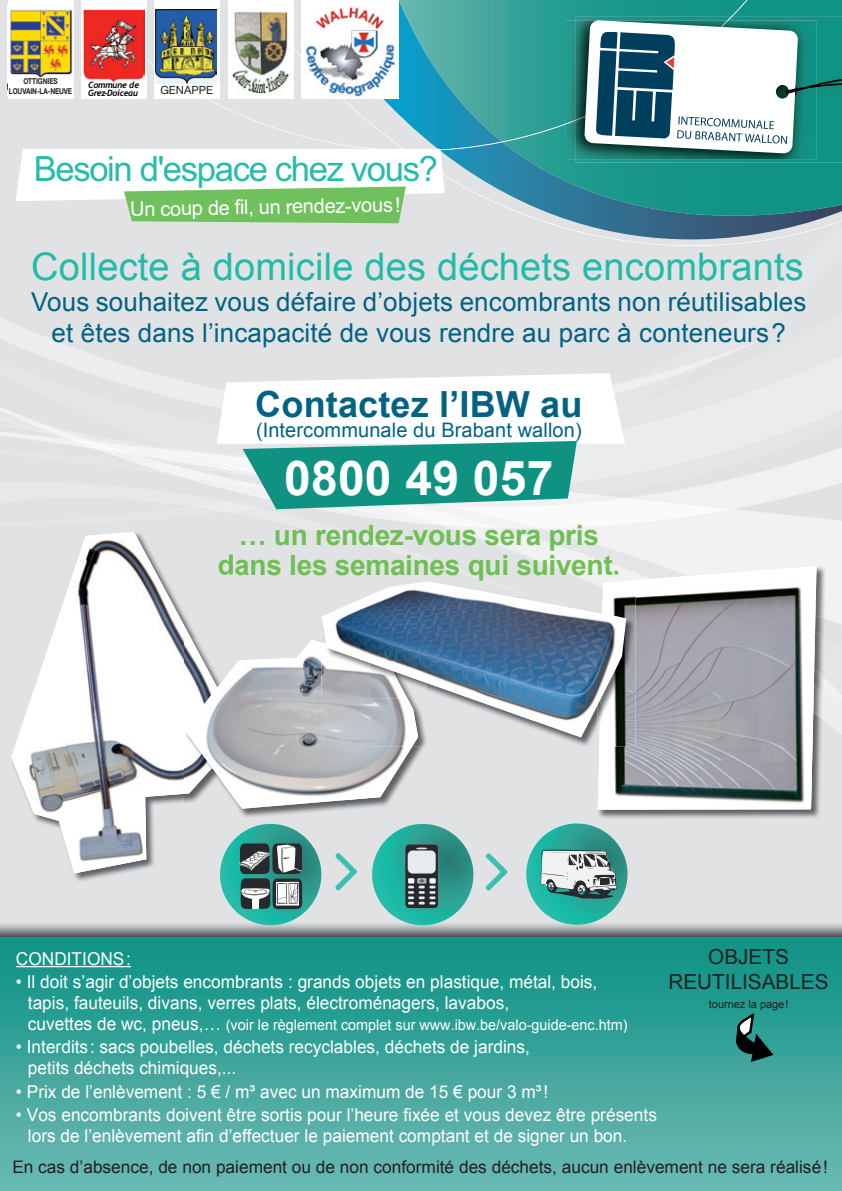
<style>
.page{position:relative;width:842px;height:1191px;background:#fff}
.page>*{position:absolute;margin:0;border:0;box-sizing:border-box;transform-origin:0 0}
.t1{font:700 48px "Arial";letter-spacing:.005em;color:#fff}
.t2{font:38px "Arial";letter-spacing:.005em;color:#22bba9}
.t3{font:700 36px "Arial";letter-spacing:.005em;color:#016283}
.t4{font:34.8px "Arial";letter-spacing:-.04em;color:#27bca9}
.t5{font:700 28px/30px "Arial";letter-spacing:-.01em;color:#6fbf54;text-align:center}
.t6{font:26px/31.2px "Arial";letter-spacing:.005em;color:#016283;text-align:center}
.t7{font:20.8px/24.8px "Arial";color:#231f20;text-align:center}
.t8{font:20.2px "Arial";color:#fff}
.t9{font:20px "Arial";letter-spacing:.005em;color:#016283}
.t10{font:17.8px/20.8px "Arial";color:#fff}
.t11{font:17.2px "Arial";color:#231f20}
.t12{font:14.8px "Arial";color:#fff}
.t13{font:11.4px "Helvetica Neue";color:#231f20}
.t14{font:11px "Arial";color:#231f20}
.t15{font:italic 700 8.8px/10.4px "Trebuchet";letter-spacing:-.03em;color:#000}
.t16{font:700 8.2px/9.8px "Helvetica Neue";letter-spacing:-.01em;color:#231f20;text-align:center;scale:.8 1}
.s1{font-size:17.8px}
</style>
<div class="page">
<div style="left:0;top:0;width:842px;height:938px;background:#e1e2e4"></div>
<svg style="left:451px;top:521px;width:391px;height:103px;fill:#f2f2f2"></svg>
<svg style="left:0;top:318px;width:83px;height:34px"></svg>
<svg style="left:734px;top:487px;width:105px;height:34px"></svg>
<svg style="left:730px;top:343px;width:112px;height:144px;fill:#ebeced"></svg>
<svg style="left:243px;top:0;width:599px;height:246px"></svg>
<img style="left:575px;top:17px;width:267px;height:145px">
<img style="left:566px;top:20px;width:250px;height:139px">
<svg style="left:566px;top:120px;width:9px;height:4px"></svg>
<img style="left:575px;top:20px;width:9px;height:101px">
<img style="left:0;top:919px;width:842px;height:18px">
<div style="left:0;top:937px;width:842px;height:254px;background:linear-gradient(to bottom,#0b9183,#6eb9b4)"></div>
<hr style="left:16px;top:966px;width:115px;height:1px;background:#fff">
<svg style="left:0;top:1187px;width:6px;height:4px"></svg>
<svg style="left:838px;top:1187px;width:4px;height:4px"></svg>
<svg style="left:734px;top:1015px;width:41px;height:47px;background:#2b6d66"></svg>
<svg style="left:584px;top:17px;width:258px;height:137px;background:#87b2b5"></svg>
<svg style="left:0;top:352px;width:734px;height:176px"></svg>
<svg style="left:16px;top:149px;width:429px;height:74px;background:#d1e8cc"></svg>
<img style="left:229px;top:554px;width:9px;height:21px">
<img style="left:11px;top:532px;width:180px;height:341px">
<img style="left:184px;top:746px;width:241px;height:71px">
<svg style="left:184px;top:639px;width:234px;height:169px"></svg>
<img style="left:192px;top:650px;width:220px;height:150px">
<img style="left:598px;top:722px;width:224px;height:96px">
<img style="left:816px;top:693px;width:10px;height:29px">
<img style="left:597px;top:580px;width:229px;height:113px">
<img style="left:660px;top:565px;width:166px;height:54px">
<img style="left:597px;top:565px;width:21px;height:15px">
<svg style="left:598px;top:566px;width:218px;height:243px"></svg>
<img style="left:602px;top:575px;width:211px;height:234px">
<svg style="left:220px;top:824px;width:101px;height:101px;background:#25a999"></svg>
<svg style="left:526px;top:823px;width:101px;height:101px;background:#27aa9a"></svg>
<svg style="left:335px;top:853px;width:22px;height:37px"></svg>
<svg style="left:372px;top:824px;width:101px;height:101px"></svg>
<svg style="left:486px;top:853px;width:21px;height:37px"></svg>
<svg style="left:540px;top:849px;width:78px;height:49px"></svg>
<svg style="left:239px;top:843px;width:64px;height:67px;background:#697f7f"></svg>
<img style="left:321px;top:650px;width:49px;height:96px">
<img style="left:370px;top:737px;width:48px;height:9px">
<img style="left:599px;top:737px;width:3px;height:9px">
<img style="left:602px;top:581px;width:33px;height:165px">
<svg style="left:322px;top:581px;width:304px;height:156px"></svg>
<img style="left:332px;top:584px;width:287px;height:137px">
<img style="left:301px;top:0;width:97px;height:99px">
<div style="left:228px;top:0;width:65px;height:99px;background:#fff"></div>
<img style="left:232px;top:11px;width:57px;height:83px">
<div style="left:154px;top:0;width:65px;height:99px;background:#fff"></div>
<img style="left:156px;top:10px;width:61px;height:74px">
<div style="left:81px;top:0;width:66px;height:99px;background:#fff"></div>
<img style="left:83px;top:10px;width:61px;height:73px">
<div style="left:8px;top:0;width:65px;height:99px;background:#fff"></div>
<img style="left:10px;top:9px;width:63px;height:68px">
<p class="t16" style="left:9px;top:76px;width:81px">OTTIGNIES<br>LOUVAIN-LA-NEUVE</p>
<p class="t13" style="left:160px;top:83px;width:54px">GENAPPE</p>
<p class="t15" style="left:88px;top:78px;width:52px">Commune de<br>Grez-Doiceau</p>
<p class="t15" style="left:88px;top:80px;width:52px">Commune de<br>Grez-Doiceau</p>
<h3 class="t4" style="left:34px;top:150px;width:406px">Besoin d'espace chez vous?</h3>
<p class="t8" style="left:130px;top:198px;width:272px;rotate:-1deg">Un coup de fil, un rendez-vous!</p>
<h2 class="t2" style="left:31px;top:245px;width:774px">Collecte à domicile des déchets encombrants</h2>
<h3 class="t6" style="left:31px;top:286px;width:777px">Vous souhaitez vous défaire d’objets encombrants non réutilisables et êtes dans l’incapacité de vous rendre au parc à conteneurs?</h3>
<h3 class="t3" style="left:255px;top:384px;width:329px">Contactez l’IBW au</h3>
<p class="t9" style="left:256px;top:418px;width:327px">(Intercommunale du Brabant wallon)</p>
<h1 class="t1" style="left:284px;top:451px;width:271px">0800 49 057</h1>
<h3 class="t5" style="left:217px;top:520px;width:404px">… un rendez-vous sera pris dans les semaines qui suivent.</h3>
<p class="t7" style="left:668px;top:944px;width:161px">OBJETS<br>REUTILISABLES</p>
<p class="t14" style="left:709px;top:997px;width:81px">tournez la page!</p>
<p class="t10" style="left:16px;top:948px;width:117px">CONDITIONS:</p>
<p class="t10" style="left:28px;top:971px;width:571px;text-indent:-12px">• Il doit s’agir d’objets encombrants : grands objets en plastique, métal, bois, tapis, fauteuils, divans, verres plats, électroménagers, lavabos,</p>
<p class="t12" style="left:28px;top:1016px;width:601px"><span class="s1">cuvettes de wc, pneus,…</span> (voir le règlement complet sur www.ibw.be/valo-guide-enc.htm)</p>
<p class="t10" style="left:28px;top:1036px;width:504px;text-indent:-12px">• Interdits: sacs poubelles, déchets recyclables, déchets de jardins, petits déchets chimiques,...</p>
<p class="t10" style="left:16px;top:1081px;width:534px">• Prix de l’enlèvement : 5 € / m³ avec un maximum de 15 € pour 3 m³!</p>
<p class="t10" style="left:28px;top:1104px;width:630px;text-indent:-12px">• Vos encombrants doivent être sortis pour l’heure fixée et vous devez être présents lors de l’enlèvement afin d’effectuer le paiement comptant et de signer un bon.</p>
<p class="t11" style="left:12px;top:1157px;width:817px">En cas d’absence, de non paiement ou de non conformité des déchets, aucun enlèvement ne sera réalisé!</p>
</div>
